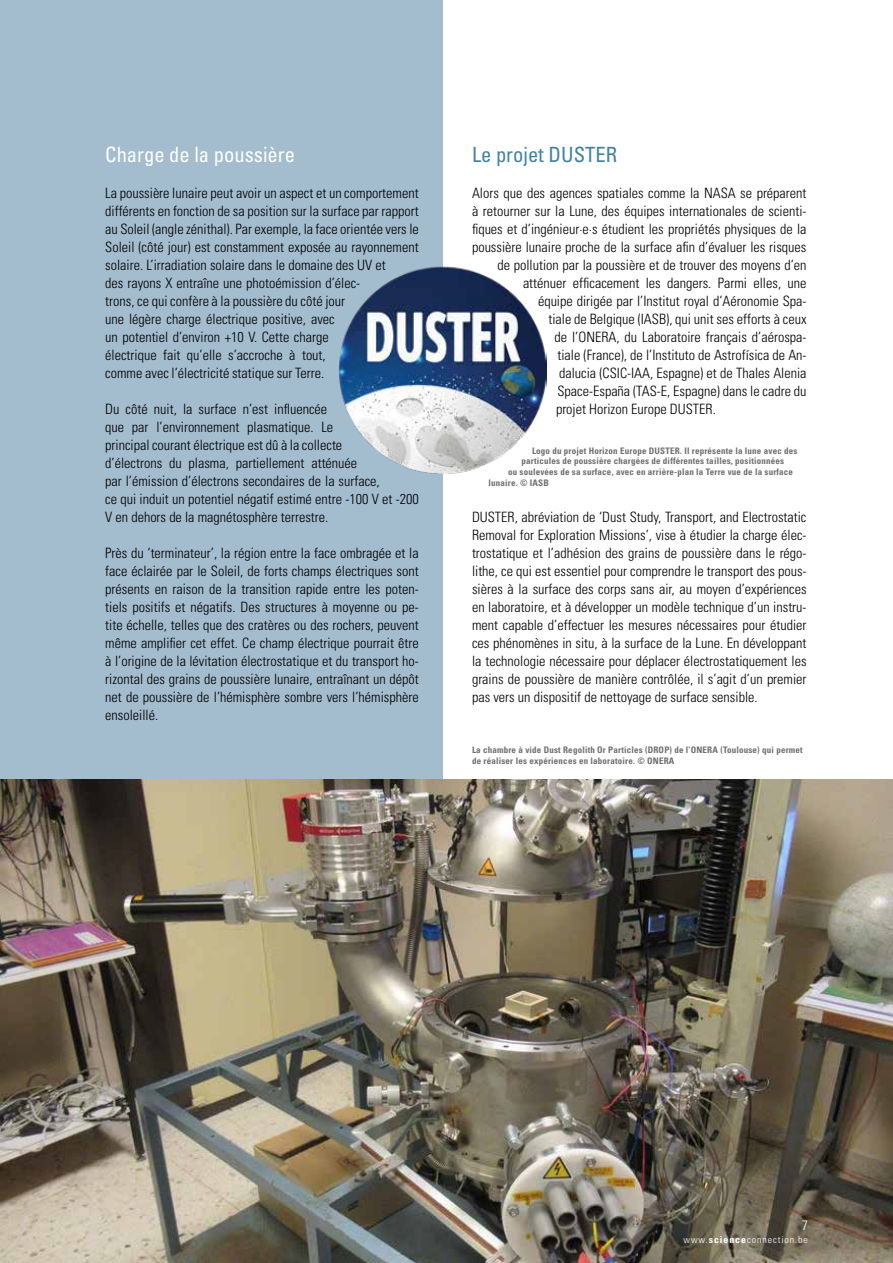
<style>
.page{position:relative;width:893px;height:1263px;background:#fff}
.page>*{position:absolute;margin:0;border:0;box-sizing:border-box;transform-origin:0 0}
.t1{font:condensed 21px "Univers LT Std";color:#fff}
.t2{font:condensed 21px "Univers LT Std";color:#4083a1}
.t3{font:300 condensed 14.25px/18px "Univers LT Std";color:#000}
.t4{font:300 condensed 13.5px "Univers LT Std";color:#fff;scale:1.04 1}
.t5{font:300 condensed 9.6px "Univers LT Std";letter-spacing:.09em;color:#fff;scale:1.04 1}
.t6{font:700 condensed 9px/10.8px "Univers LT Std";letter-spacing:.02em;color:#706f6f}
.s1{font-weight:700}
</style>
<div class="page">
<div style="left:0;top:0;width:442px;height:853px;background:#a3bcce"></div>
<img style="left:0;top:779px;width:893px;height:484px">
<img style="left:339px;top:262px;width:208px;height:217px">
<h1 class="t1" style="left:105px;top:141px;width:191px">Charge de la poussière</h1>
<p class="t3" style="left:105px;top:184px;width:315px">La poussière lunaire peut avoir un aspect et un comportement différents en fonction de sa position sur la surface par rapport au Soleil (angle zénithal). Par exemple, la face orientée vers le Soleil (côté jour) est constamment exposée au rayonnement solaire. L’irradiation solaire dans le domaine des UV et<br>des rayons X entraîne une photoémission d’élec-<br>trons, ce qui confère à la poussière du côté jour<br>une légère charge électrique positive, avec<br>un potentiel d’environ +10 V. Cette charge<br>électrique fait qu’elle s’accroche à tout,<br>comme avec l’électricité statique sur Terre.</p>
<p class="t3" style="left:105px;top:400px;width:315px">Du côté nuit, la surface n’est influencée<br>que par l’environnement plasmatique. Le<br>principal courant électrique est dû à la collecte<br>d’électrons du plasma, partiellement atténuée<br>par l’émission d’électrons secondaires de la surface,<br>ce qui induit un potentiel négatif estimé entre -100 V et -200<br>V en dehors de la magnétosphère terrestre.</p>
<p class="t3" style="left:105px;top:544px;width:315px;text-align:justify">Près du ‘terminateur’, la région entre la face ombragée et la face éclairée par le Soleil, de forts champs électriques sont présents en raison de la transition rapide entre les poten&shy;tiels positifs et négatifs. Des structures à moyenne ou pe&shy;tite échelle, telles que des cratères ou des rochers, peuvent même amplifier cet effet. Ce champ électrique pourrait être à l’origine de la lévitation électrostatique et du transport ho&shy;rizontal des grains de poussière lunaire, entraînant un dépôt net de poussière de l’hémisphère sombre vers l’hémisphère ensoleillé.</p>
<h1 class="t2" style="left:472px;top:141px;width:147px">Le projet DUSTER</h1>
<p class="t3" style="left:472px;top:184px;width:336px">Alors que des agences spatiales comme la NASA se préparent</p>
<p class="t3" style="left:472px;top:202px;width:336px">à retourner sur la Lune, des équipes internationales de scienti-</p>
<p class="t3" style="left:472px;top:220px;width:336px">fiques et d’ingénieur∙e∙s étudient les propriétés physiques de la</p>
<p class="t3" style="left:472px;top:238px;width:336px">poussière lunaire proche de la surface afin d’évaluer les risques</p>
<p class="t3" style="left:497px;top:256px;width:311px">de pollution par la poussière et de trouver des moyens d’en</p>
<p class="t3" style="left:523px;top:274px;width:285px">atténuer efficacement les dangers. Parmi elles, une</p>
<p class="t3" style="left:538px;top:292px;width:270px">équipe dirigée par l’Institut royal d’Aéronomie Spa-</p>
<p class="t3" style="left:548px;top:310px;width:260px">tiale de Belgique (IASB), qui unit ses efforts à ceux</p>
<p class="t3" style="left:554px;top:328px;width:254px">de l’ONERA, du Laboratoire français d’aérospa-</p>
<p class="t3" style="left:557px;top:346px;width:251px">tiale (France), de l’Instituto de Astrofísica de An-</p>
<p class="t3" style="left:559px;top:364px;width:249px">dalucia (CSIC-IAA, Espagne) et de Thales Alenia</p>
<p class="t3" style="left:557px;top:382px;width:250px">Space-España (TAS-E, Espagne) dans le cadre du</p>
<p class="t3" style="left:556px;top:400px;width:161px">projet Horizon Europe DUSTER.</p>
<p class="t6" style="left:532px;top:445px;width:267px">Logo du projet Horizon Europe DUSTER. Il représente la lune avec des</p>
<p class="t6" style="left:521px;top:456px;width:264px">particules de poussière chargées de différentes tailles, positionnées</p>
<p class="t6" style="left:508px;top:467px;width:287px">ou soulevées de sa surface, avec en arrière-plan la Terre vue de la surface</p>
<p class="t6" style="left:488px;top:477px;width:62px">lunaire. © IASB</p>
<p class="t3" style="left:472px;top:508px;width:336px;text-align:justify">DUSTER, abréviation de ‘Dust Study, Transport, and Electrostatic Removal for Exploration Missions’, vise à étudier la charge élec&shy;trostatique et l’adhésion des grains de poussière dans le régo&shy;lithe, ce qui est essentiel pour comprendre le transport des pous&shy;sières à la surface des corps sans air, au moyen d’expériences en laboratoire, et à développer un modèle technique d’un instru&shy;ment capable d’effectuer les mesures nécessaires pour étudier ces phénomènes in situ, à la surface de la Lune. En développant la technologie nécessaire pour déplacer électrostatiquement les grains de poussière de manière contrôlée, il s’agit d’un premier pas vers un dispositif de nettoyage de surface sensible.</p>
<p class="t6" style="left:472px;top:744px;width:332px">La chambre à vide Dust Regolith Or Particles (DROP) de l’ONERA (Toulouse) qui permet de réaliser les expériences en laboratoire. © ONERA</p>
<p class="t4" style="left:802px;top:1217px;width:7px">7</p>
<p class="t5" style="left:684px;top:1233px;width:121px">www.<span class="s1">science</span>connection.be</p>
</div>
